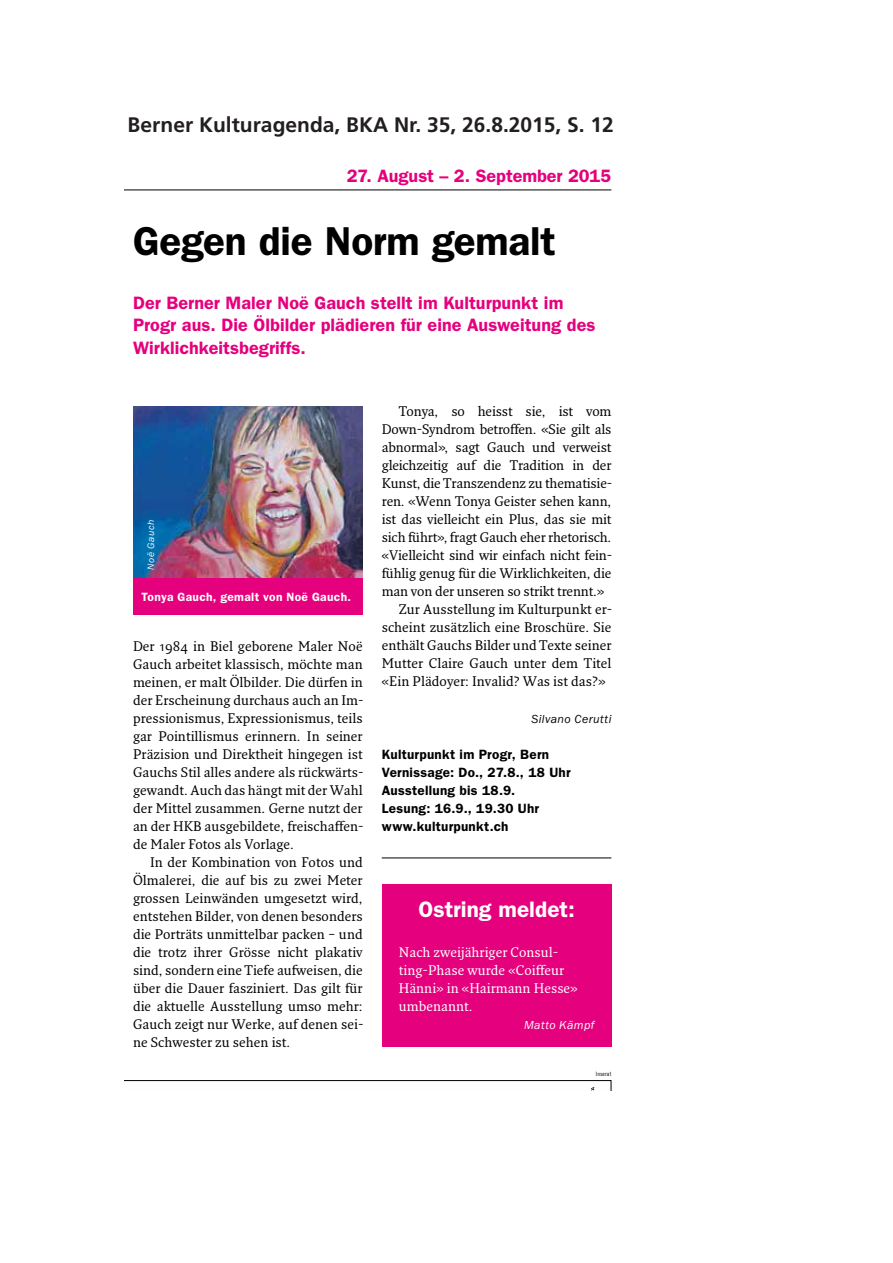
<style>
.page{position:relative;width:893px;height:1263px;background:#fff}
.page>*{position:absolute;margin:0;border:0;box-sizing:border-box;transform-origin:0 0}
.t1{font:600 40.5px "ITC Franklin Gothic Std";letter-spacing:-.005em;color:#000}
.t2{font:600 22.5px "ITC Franklin Gothic Std";color:#fff}
.t3{font:700 21px "Frutiger";color:#231f20}
.t4{font:600 18px/22.5px "ITC Franklin Gothic Std";color:#e5007d}
.t5{font:13.5px "Fresco";letter-spacing:.005em;color:#000}
.t6{font:600 13.5px/18px "ITC Franklin Gothic Std";letter-spacing:.02em;color:#000}
.t7{font:13.5px/18px "Fresco";letter-spacing:.005em;color:#fff}
.t8{font:600 12px "ITC Franklin Gothic Std";letter-spacing:.03em;color:#fff}
.t9{font:italic 12px "ITC Franklin Gothic Std";letter-spacing:.035em;color:#000}
.t10{font:italic 12px "ITC Franklin Gothic Std";letter-spacing:.03em;color:#fff}
.t11{font:italic 9.75px "ITC Franklin Gothic Std";letter-spacing:.06em;color:#fff}
.t12{font:6px "Trade Gothic Cond Eighteen";letter-spacing:.025em;color:#000}
</style>
<div class="page">
<hr style="left:125px;top:190px;width:486px;height:1px;background:#000">
<svg style="left:125px;top:1080px;width:486px;height:11px"></svg>
<div style="left:382px;top:884px;width:229px;height:162px;background:#e5007d"></div>
<img style="left:133px;top:407px;width:230px;height:171px">
<div style="left:133px;top:578px;width:230px;height:36px;background:#e5007d"></div>
<hr style="left:382px;top:858px;width:229px;height:1px;background:#000">
<p class="t3" style="left:128px;top:112px;width:488px">Berner Kulturagenda, BKA Nr. 35, 26.8.2015, S. 12</p>
<p class="t4" style="left:347px;top:165px;width:266px">27. August – 2. September 2015</p>
<p class="t1" style="left:133px;top:217px;width:424px">Gegen die Norm gemalt</p>
<p class="t4" style="left:133px;top:291px;width:464px">Der Berner Maler Noë Gauch stellt im Kulturpunkt im<br>Progr aus. Die Ölbilder plädieren für eine Ausweitung des<br>Wirklichkeitsbegriffs.</p>
<p class="t11" style="left:146px;top:570px;width:52px;rotate:-90deg">Noë Gauch</p>
<p class="t8" style="left:142px;top:589px;width:211px">Tonya Gauch, gemalt von Noë Gauch.</p>
<p class="t5" style="left:133px;top:637px;width:231px">Der 1984 in Biel geborene Maler Noë</p>
<p class="t5" style="left:133px;top:655px;width:231px">Gauch arbeitet klassisch, möchte man</p>
<p class="t5" style="left:133px;top:673px;width:231px">meinen, er malt Ölbilder. Die dürfen in</p>
<p class="t5" style="left:133px;top:691px;width:232px">der Erscheinung durchaus auch an Im-</p>
<p class="t5" style="left:133px;top:709px;width:231px">pressionismus, Expressionismus, teils</p>
<p class="t5" style="left:133px;top:727px;width:231px">gar Pointillismus erinnern. In seiner</p>
<p class="t5" style="left:133px;top:745px;width:231px">Präzision und Direktheit hingegen ist</p>
<p class="t5" style="left:133px;top:763px;width:232px">Gauchs Stil alles andere als rückwärts-</p>
<p class="t5" style="left:133px;top:781px;width:231px">gewandt. Auch das hängt mit der Wahl</p>
<p class="t5" style="left:133px;top:799px;width:231px">der Mittel zusammen. Gerne nutzt der</p>
<p class="t5" style="left:133px;top:817px;width:232px">an der HKB ausgebildete, freischaffen-</p>
<p class="t5" style="left:133px;top:835px;width:163px">de Maler Fotos als Vorlage.</p>
<p class="t5" style="left:150px;top:853px;width:214px">In der Kombination von Fotos und</p>
<p class="t5" style="left:133px;top:871px;width:231px">Ölmalerei, die auf bis zu zwei Meter</p>
<p class="t5" style="left:133px;top:889px;width:231px">grossen Leinwänden umgesetzt wird,</p>
<p class="t5" style="left:133px;top:907px;width:231px">entstehen Bilder, von denen besonders</p>
<p class="t5" style="left:133px;top:925px;width:231px">die Porträts unmittelbar packen – und</p>
<p class="t5" style="left:133px;top:943px;width:231px">die trotz ihrer Grösse nicht plakativ</p>
<p class="t5" style="left:133px;top:961px;width:231px">sind, sondern eine Tiefe aufweisen, die</p>
<p class="t5" style="left:133px;top:979px;width:231px">über die Dauer fasziniert. Das gilt für</p>
<p class="t5" style="left:133px;top:997px;width:231px">die aktuelle Ausstellung umso mehr:</p>
<p class="t5" style="left:133px;top:1015px;width:232px">Gauch zeigt nur Werke, auf denen sei-</p>
<p class="t5" style="left:133px;top:1033px;width:159px">ne Schwester zu sehen ist.</p>
<p class="t5" style="left:399px;top:403px;width:214px">Tonya, so heisst sie, ist vom</p>
<p class="t5" style="left:382px;top:421px;width:231px">Down-Syndrom betroffen. «Sie gilt als</p>
<p class="t5" style="left:382px;top:439px;width:231px">abnormal», sagt Gauch und verweist</p>
<p class="t5" style="left:382px;top:457px;width:231px">gleichzeitig auf die Tradition in der</p>
<p class="t5" style="left:382px;top:475px;width:232px">Kunst, die Transzendenz zu thematisie-</p>
<p class="t5" style="left:382px;top:493px;width:231px">ren. «Wenn Tonya Geister sehen kann,</p>
<p class="t5" style="left:382px;top:511px;width:231px">ist das vielleicht ein Plus, das sie mit</p>
<p class="t5" style="left:382px;top:529px;width:231px">sich führt», fragt Gauch eher rhetorisch.</p>
<p class="t5" style="left:382px;top:547px;width:232px">«Vielleicht sind wir einfach nicht fein-</p>
<p class="t5" style="left:382px;top:565px;width:231px">fühlig genug für die Wirklichkeiten, die</p>
<p class="t5" style="left:382px;top:583px;width:224px">man von der unseren so strikt trennt.»</p>
<p class="t5" style="left:399px;top:601px;width:215px">Zur Ausstellung im Kulturpunkt er-</p>
<p class="t5" style="left:382px;top:619px;width:231px">scheint zusätzlich eine Broschüre. Sie</p>
<p class="t5" style="left:382px;top:637px;width:231px">enthält Gauchs Bilder und Texte seiner</p>
<p class="t5" style="left:382px;top:655px;width:231px">Mutter Claire Gauch unter dem Titel</p>
<p class="t5" style="left:382px;top:673px;width:225px">«Ein Plädoyer: Invalid? Was ist das?»</p>
<p class="t9" style="left:531px;top:712px;width:81px">Silvano Cerutti</p>
<p class="t6" style="left:382px;top:745px;width:190px">Kulturpunkt im Progr, Bern<br>Vernissage: Do., 27.8., 18 Uhr<br>Ausstellung bis 18.9.<br>Lesung: 16.9., 19.30 Uhr www.kulturpunkt.ch</p>
<p class="t2" style="left:418px;top:896px;width:158px">Ostring meldet:</p>
<p class="t7" style="left:399px;top:942px;width:180px">Nach zweijähriger Consul&shy;ting-Phase wurde «Coiffeur<br>Hänni» in «Hairmann Hesse» umbenannt.</p>
<p class="t10" style="left:524px;top:1018px;width:72px">Matto Kämpf</p>
<p class="t12" style="left:596px;top:1070px;width:17px">Inserat</p>
</div>
